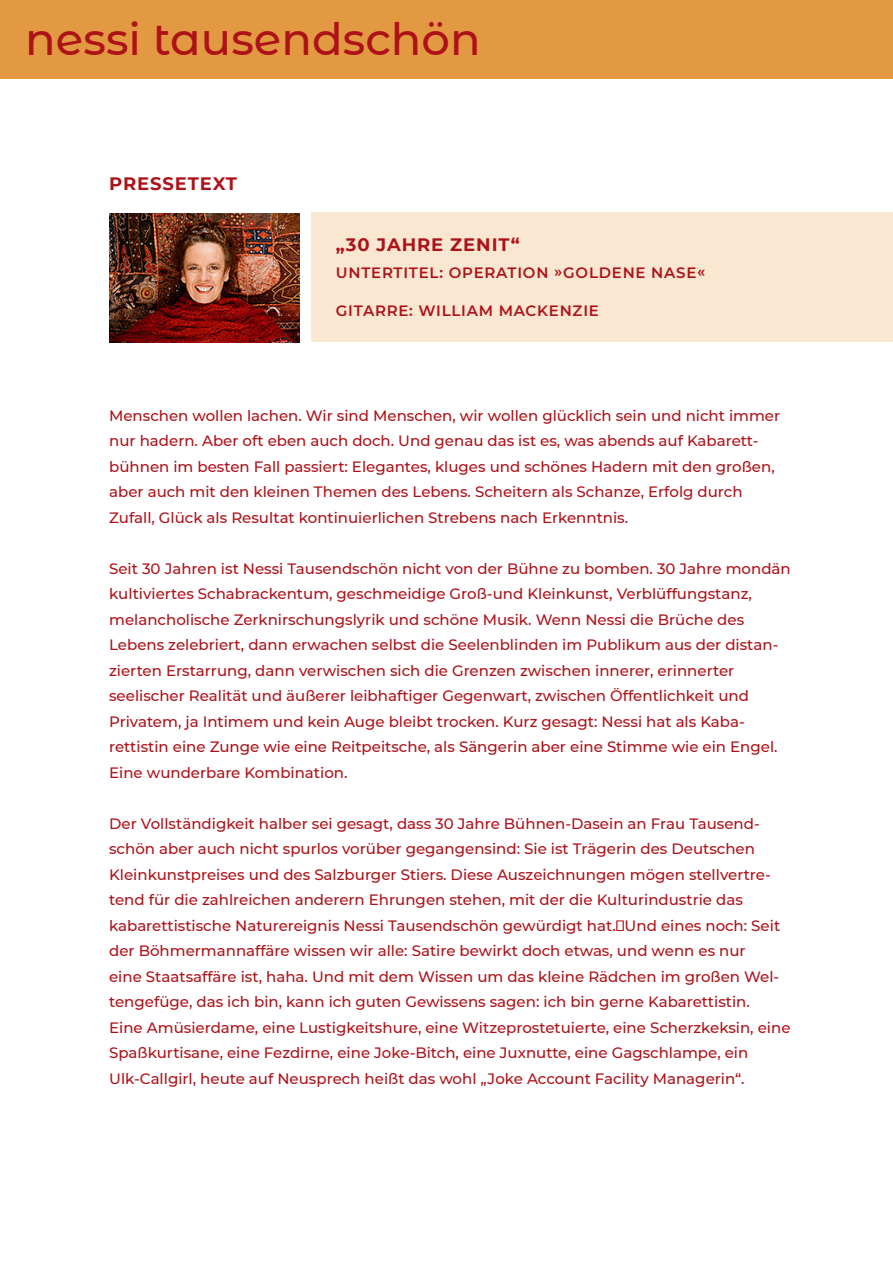
<style>
.page{position:relative;width:893px;height:1263px;background:#fff}
.page>*{position:absolute;margin:0;border:0;box-sizing:border-box;transform-origin:0 0}
.t1{font:500 45px "Montserrat Alternates";color:#ae1219}
.t2{font:700 18px "Montserrat";letter-spacing:.05em;color:#ae1219}
.t3{font:500 15px/25.5px "Montserrat";color:#ae1219}
.t4{font:600 15px "Montserrat";letter-spacing:.05em;color:#ae1219}
</style>
<div class="page">
<div style="left:311px;top:213px;width:582px;height:129px;background:#f9e7d1"></div>
<div style="left:0;top:0;width:893px;height:79px;background:#e39941"></div>
<img style="left:109px;top:213px;width:191px;height:129px">
<h1 class="t1" style="left:25px;top:8px;width:457px">nessi tausendschön</h1>
<p class="t2" style="left:109px;top:170px;width:129px">PRESSETEXT</p>
<p class="t2" style="left:336px;top:232px;width:185px">„30 JAHRE ZENIT“</p>
<p class="t4" style="left:336px;top:262px;width:371px">UNTERTITEL: OPERATION »GOLDENE NASE«</p>
<p class="t4" style="left:336px;top:300px;width:264px">GITARRE: WILLIAM MACKENZIE</p>
<p class="t3" style="left:109px;top:402px;width:673px">Menschen wollen lachen. Wir sind Menschen, wir wollen glücklich sein und nicht immer nur hadern. Aber oft eben auch doch. Und genau das ist es, was abends auf Kabarett&shy;bühnen im besten Fall passiert: Elegantes, kluges und schönes Hadern mit den großen, aber auch mit den kleinen Themen des Lebens. Scheitern als Schanze, Erfolg durch Zufall, Glück als Resultat kontinuierlichen Strebens nach Erkenntnis.</p>
<p class="t3" style="left:109px;top:555px;width:683px">Seit 30 Jahren ist Nessi Tausendschön nicht von der Bühne zu bomben. 30 Jahre mondän kultiviertes Schabrackentum, geschmeidige Groß-und Kleinkunst, Verblüffungstanz, melancholische Zerknirschungslyrik und schöne Musik. Wenn Nessi die Brüche des Lebens zelebriert, dann erwachen selbst die Seelenblinden im Publikum aus der distan&shy;zierten Erstarrung, dann verwischen sich die Grenzen zwischen innerer, erinnerter seelischer Realität und äußerer leibhaftiger Gegenwart, zwischen Öffentlichkeit und Privatem, ja Intimem und kein Auge bleibt trocken. Kurz gesagt: Nessi hat als Kaba&shy;rettistin eine Zunge wie eine Reitpeitsche, als Sängerin aber eine Stimme wie ein Engel.<br>Eine wunderbare Kombination.</p>
<p class="t3" style="left:109px;top:810px;width:683px">Der Vollständigkeit halber sei gesagt, dass 30 Jahre Bühnen-Dasein an Frau Tausend&shy;schön aber auch nicht spurlos vorüber gegangensind: Sie ist Trägerin des Deutschen Kleinkunstpreises und des Salzburger Stiers. Diese Auszeichnungen mögen stellvertre&shy;tend für die zahlreichen anderern Ehrungen stehen, mit der die Kulturindustrie das kabarettistische Naturereignis Nessi Tausendschön gewürdigt hat. Und eines noch: Seit der Böhmermannaffäre wissen wir alle: Satire bewirkt doch etwas, und wenn es nur<br>eine Staatsaffäre ist, haha. Und mit dem Wissen um das kleine Rädchen im großen Wel&shy;tengefüge, das ich bin, kann ich guten Gewissens sagen: ich bin gerne Kabarettistin.<br>Eine Amüsierdame, eine Lustigkeitshure, eine Witzeprostetuierte, eine Scherzkeksin, eine Spaßkurtisane, eine Fezdirne, eine Joke-Bitch, eine Juxnutte, eine Gagschlampe, ein Ulk-Callgirl, heute auf Neusprech heißt das wohl „Joke Account Facility Managerin“.</p>
</div>
